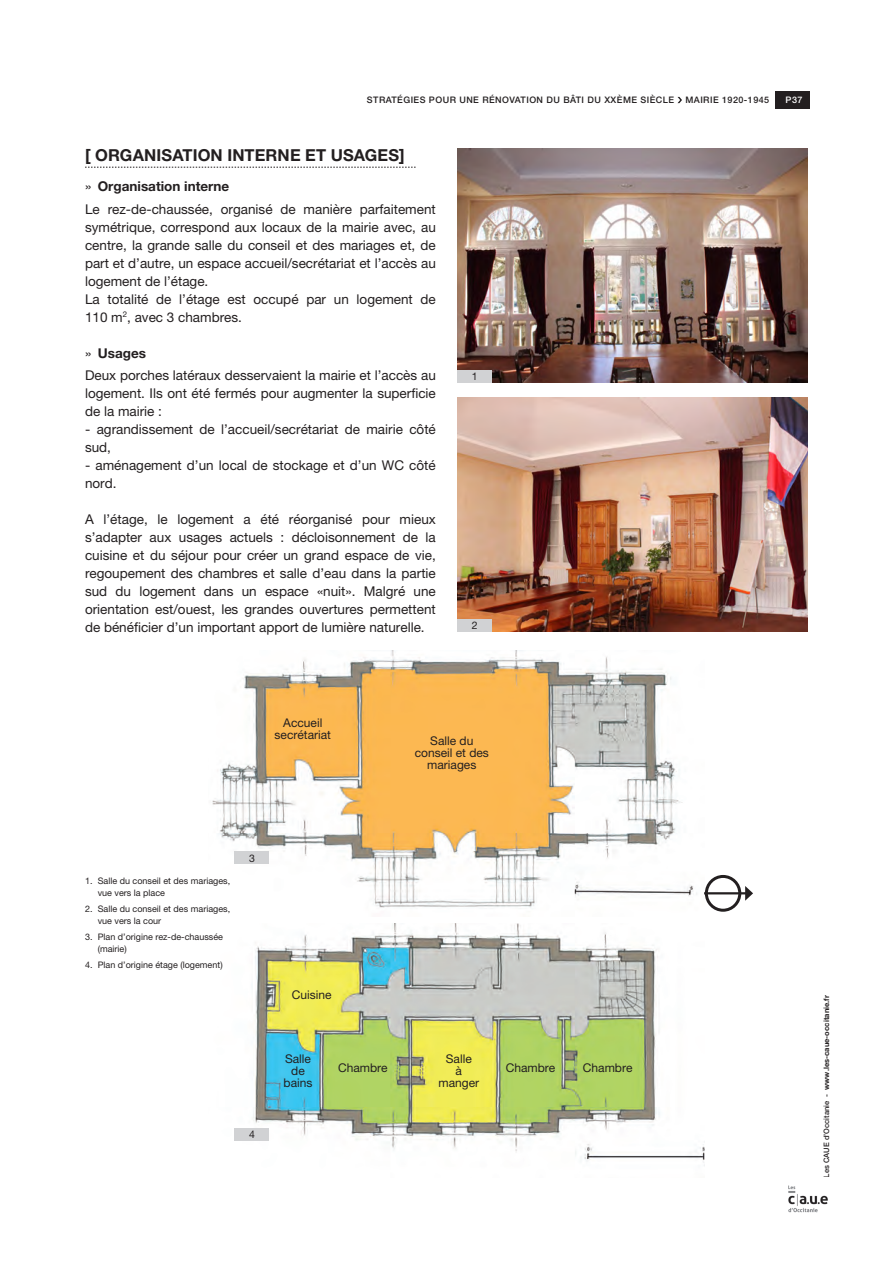
<style>
.page{position:relative;width:893px;height:1263px;background:#fff}
.page>*{position:absolute;margin:0;border:0;box-sizing:border-box;transform-origin:0 0}
.Contenu___Titre{font:700 16.5px "Helvetica Neue LT Pro";letter-spacing:.005em;color:#231f20}
.Contenu___texte{font:13.5px/18px "Helvetica Neue LT Pro";color:#231f20;text-align:justify}
.Contenu___Sous-titre{font:700 13.5px "Helvetica Neue LT Pro";color:#231f20}
.Contenu___texte-2{font:12px/12px "Helvetica Neue LT Pro";color:#231f20;text-align:center}
.légende___numérotati{font:10.5px "Helvetica Neue LT Pro";color:#231f20}
.légende___descriptif{font:9px/12px "Helvetica Neue LT Pro";color:#231f20}
.t1{font:500 9px "Helvetica Neue LT Pro";letter-spacing:.05em;color:#231f20}
.t2{font:500 9px "Helvetica Neue LT Pro";color:#fff}
.t3{font:700 7.5px "Helvetica Neue LT Pro";color:#231f20}
.s1{font-weight:400}
.s2{font-weight:500}
</style>
<div class="page">
<svg style="left:85px;top:167px;width:331px;height:1px"></svg>
<img style="left:212px;top:651px;width:485px;height:257px">
<img style="left:234px;top:924px;width:470px;height:239px">
<div style="left:705px;top:875px;width:36px;height:37px;border:3px solid #231f20;border-radius:50%"></div>
<hr style="left:704px;top:892px;width:43px;height:2px;background:#231f20">
<svg style="left:745px;top:886px;width:8px;height:15px"></svg>
<div style="left:775px;top:91px;width:34px;height:17px;background:#231f20"></div>
<svg style="left:677px;top:97px;width:5px;height:6px"></svg>
<img style="left:788px;top:1185px;width:40px;height:28px">
<img style="left:458px;top:149px;width:350px;height:233px">
<img style="left:458px;top:398px;width:350px;height:233px">
<div style="left:458px;top:370px;width:34px;height:13px;background:#d1d2d4"></div>
<div style="left:458px;top:619px;width:34px;height:12px;background:#d1d2d4"></div>
<div style="left:235px;top:851px;width:34px;height:13px;background:#d1d2d4"></div>
<div style="left:235px;top:1128px;width:34px;height:13px;background:#d1d2d4"></div>
<p class="t1" style="left:367px;top:95px;width:309px">STRATÉGIES POUR UNE RÉNOVATION DU BÂTI DU XXÈME SIÈCLE</p>
<p class="t1" style="left:685px;top:95px;width:85px">MAIRIE 1920-1945</p>
<p class="t2" style="left:785px;top:95px;width:18px">P37</p>
<p class="Contenu___Titre" style="left:85px;top:145px;width:321px">[ ORGANISATION INTERNE ET USAGES]</p>
<p class="Contenu___Sous-titre" style="left:85px;top:178px;width:146px"><span class="s1">»</span> Organisation interne</p>
<p class="Contenu___texte" style="left:85px;top:200px;width:352px">Le rez-de-chaussée, organisé de manière parfaitement symétrique, correspond aux locaux de la mairie avec, au centre, la grande salle du conseil et des mariages et, de part et d’autre, un espace accueil/secrétariat et l’accès au logement de l’étage.</p>
<p class="Contenu___texte" style="left:85px;top:290px;width:352px">La totalité de l’étage est occupé par un logement de<br>110 m<sup>2</sup>, avec 3 chambres.</p>
<p class="Contenu___Sous-titre" style="left:85px;top:345px;width:63px"><span class="s1">»</span> Usages</p>
<p class="Contenu___texte" style="left:85px;top:366px;width:352px">Deux porches latéraux desservaient la mairie et l’accès au logement. Ils ont été fermés pour augmenter la superficie de la mairie :</p>
<p class="Contenu___texte" style="left:85px;top:420px;width:352px">- agrandissement de l’accueil/secrétariat de mairie côté sud,</p>
<p class="Contenu___texte" style="left:85px;top:456px;width:352px">- aménagement d’un local de stockage et d’un WC côté nord.</p>
<p class="Contenu___texte" style="left:85px;top:510px;width:352px">A l’étage, le logement a été réorganisé pour mieux s’adapter aux usages actuels : décloisonnement de la cuisine et du séjour pour créer un grand espace de vie, regoupement des chambres et salle d’eau dans la partie sud du logement dans un espace «nuit». Malgré une orientation est/ouest, les grandes ouvertures permettent de bénéficier d’un important apport de lumière naturelle.</p>
<p class="légende___numérotati" style="left:472px;top:370px;width:7px">1</p>
<p class="légende___numérotati" style="left:472px;top:619px;width:7px">2</p>
<p class="Contenu___texte-2" style="left:283px;top:717px;width:41px">Accueil</p>
<p class="Contenu___texte-2" style="left:275px;top:729px;width:58px">secrétariat</p>
<p class="Contenu___texte-2" style="left:415px;top:735px;width:76px">Salle du conseil et des mariages</p>
<p class="légende___descriptif" style="left:98px;top:874px;width:134px;text-indent:-13px">1. Salle du conseil et des mariages, vue vers la place</p>
<p class="légende___descriptif" style="left:98px;top:902px;width:134px;text-indent:-13px">2. Salle du conseil et des mariages, vue vers la cour</p>
<p class="légende___descriptif" style="left:98px;top:931px;width:127px;text-indent:-13px">3. Plan d’origine rez-de-chaussée (mairie)</p>
<p class="légende___descriptif" style="left:85px;top:959px;width:139px">4. Plan d’origine étage (logement)</p>
<p class="légende___numérotati" style="left:249px;top:852px;width:7px">3</p>
<p class="légende___numérotati" style="left:249px;top:1128px;width:7px">4</p>
<p class="Contenu___texte-2" style="left:292px;top:989px;width:41px">Cuisine</p>
<p class="Contenu___texte-2" style="left:285px;top:1052px;width:27px">Salle</p>
<p class="Contenu___texte-2" style="left:291px;top:1064px;width:15px">de</p>
<p class="Contenu___texte-2" style="left:284px;top:1076px;width:30px">bains</p>
<p class="Contenu___texte-2" style="left:446px;top:1052px;width:27px">Salle</p>
<p class="Contenu___texte-2" style="left:456px;top:1064px;width:8px">à</p>
<p class="Contenu___texte-2" style="left:438px;top:1076px;width:42px">manger</p>
<p class="Contenu___texte-2" style="left:338px;top:1061px;width:51px">Chambre</p>
<p class="Contenu___texte-2" style="left:506px;top:1061px;width:51px">Chambre</p>
<p class="Contenu___texte-2" style="left:583px;top:1061px;width:51px">Chambre</p>
<p class="t3" style="left:822px;top:1177px;width:184px;rotate:-90deg"><span class="s2">Les CAUE d’Occitanie -</span> www.les-caue-occitanie.fr</p>
</div>
